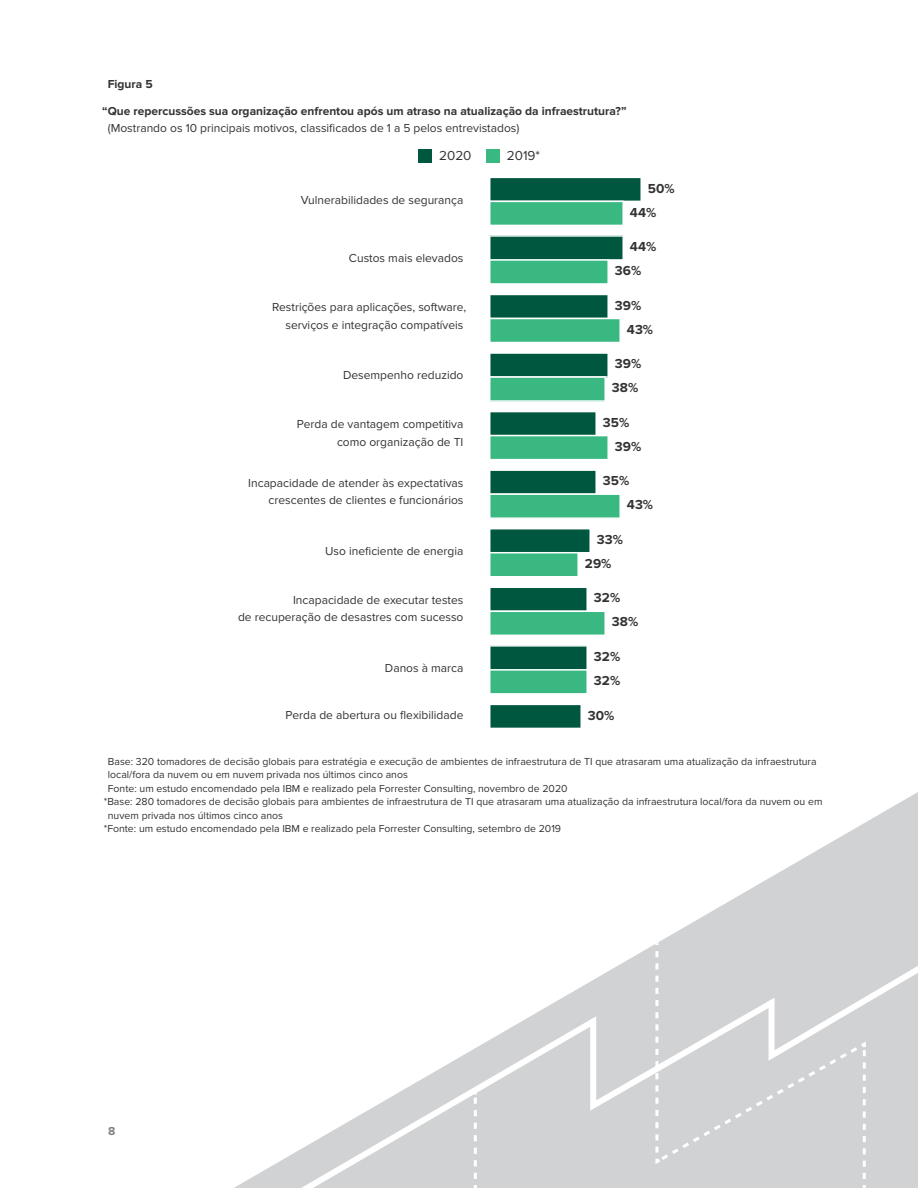
<style>
.page{position:relative;width:918px;height:1188px;background:#fff}
.page>*{position:absolute;margin:0;border:0;box-sizing:border-box;transform-origin:0 0}
.t1{font:700 13.5px/24px "Proxima Nova";color:#333}
.t2{font:13.5px "Proxima Nova";color:#333}
.t3{font:12px/17.2px "Proxima Nova";color:#333;text-align:right}
.t4{font:700 12px/17.2px "Proxima Nova";color:#333}
.t5{font:700 12px "Proxima Nova";color:#808285}
.t6{font:10.5px "Proxima Nova";color:#333}
.s1{font-weight:400}
</style>
<div class="page">
<svg style="left:234px;top:792px;width:684px;height:396px"></svg>
<svg style="left:291px;top:956px;width:627px;height:232px"></svg>
<svg style="left:474px;top:1091px;width:3px;height:88px"></svg>
<div style="left:654px;top:933px;width:213px;height:246px;background:#d1d2d4"></div>
<div style="left:486px;top:149px;width:13px;height:14px;background:#39b881"></div>
<div style="left:418px;top:149px;width:14px;height:14px;background:#005740"></div>
<svg style="left:490px;top:178px;width:151px;height:47px;background:#339270"></svg>
<svg style="left:489px;top:235px;width:134px;height:49px;background:#3b9675"></svg>
<svg style="left:490px;top:295px;width:130px;height:47px;background:#339571"></svg>
<svg style="left:489px;top:353px;width:119px;height:49px;background:#349471"></svg>
<svg style="left:490px;top:412px;width:118px;height:47px;background:#349572"></svg>
<svg style="left:489px;top:470px;width:131px;height:49px;background:#48a180"></svg>
<svg style="left:490px;top:529px;width:100px;height:47px;background:#33916f"></svg>
<svg style="left:490px;top:588px;width:115px;height:47px;background:#3c9a77"></svg>
<svg style="left:489px;top:645px;width:98px;height:49px;background:#329370"></svg>
<svg style="left:490px;top:705px;width:91px;height:23px;background:#085c46"></svg>
<p class="t4" style="left:108px;top:76px;width:47px">Figura 5</p>
<p class="t4" style="left:108px;top:102px;width:520px;text-indent:-5px">“Que repercussões sua organização enfrentou após um atraso na atualização da infraestrutura?” <span class="s1">(Mostrando os 10 principais motivos, classificados de 1 a 5 pelos entrevistados)</span></p>
<p class="t2" style="left:439px;top:148px;width:34px">2020</p>
<p class="t2" style="left:507px;top:148px;width:35px">2019*</p>
<p class="t3" style="left:301px;top:191px;width:164px">Vulnerabilidades de segurança</p>
<p class="t3" style="left:349px;top:250px;width:116px">Custos mais elevados</p>
<p class="t1" style="left:630px;top:176px;width:46px;text-indent:18px">50%<br>44%</p>
<p class="t1" style="left:615px;top:235px;width:43px;text-indent:15px">44%<br>36%</p>
<p class="t3" style="left:272px;top:299px;width:195px">Restrições para aplicações, software, serviços e integração compatíveis</p>
<p class="t1" style="left:627px;top:293px;width:28px;text-indent:-12px">39%<br>43%</p>
<p class="t3" style="left:343px;top:367px;width:122px">Desempenho reduzido</p>
<p class="t1" style="left:612px;top:352px;width:31px">39%<br>38%</p>
<p class="t3" style="left:297px;top:416px;width:168px">Perda de vantagem competitiva como organização de TI</p>
<p class="t1" style="left:615px;top:411px;width:28px;text-indent:-12px">35%<br>39%</p>
<p class="t3" style="left:248px;top:475px;width:217px">Incapacidade de atender às expectativas crescentes de clientes e funcionários</p>
<p class="t1" style="left:627px;top:469px;width:28px;text-indent:-24px">35%<br>43%</p>
<p class="t3" style="left:325px;top:542px;width:140px">Uso ineficiente de energia</p>
<p class="t1" style="left:585px;top:528px;width:40px;text-indent:12px">33%<br>29%</p>
<p class="t3" style="left:238px;top:592px;width:227px">Incapacidade de executar testes<br>de recuperação de desastres com sucesso</p>
<p class="t1" style="left:612px;top:586px;width:28px;text-indent:-18px">32%<br>38%</p>
<p class="t3" style="left:385px;top:660px;width:80px">Danos à marca</p>
<p class="t1" style="left:594px;top:645px;width:28px">32%<br>32%</p>
<p class="t3" style="left:286px;top:706px;width:179px">Perda de abertura ou flexibilidade</p>
<p class="t1" style="left:588px;top:703px;width:28px">30%</p>
<p class="t6" style="left:108px;top:755px;width:710px">Base: 320 tomadores de decisão globais para estratégia e execução de ambientes de infraestrutura de TI que atrasaram uma atualização da infraestrutura</p>
<p class="t6" style="left:108px;top:769px;width:302px">local/fora da nuvem ou em nuvem privada nos últimos cinco anos</p>
<p class="t6" style="left:108px;top:782px;width:461px">Fonte: um estudo encomendado pela IBM e realizado pela Forrester Consulting, novembro de 2020</p>
<p class="t6" style="left:104px;top:796px;width:720px">*Base: 280 tomadores de decisão globais para ambientes de infraestrutura de TI que atrasaram uma atualização da infraestrutura local/fora da nuvem ou em</p>
<p class="t6" style="left:108px;top:809px;width:177px">nuvem privada nos últimos cinco anos</p>
<p class="t6" style="left:104px;top:823px;width:459px">*Fonte: um estudo encomendado pela IBM e realizado pela Forrester Consulting, setembro de 2019</p>
<p class="t5" style="left:108px;top:1125px;width:9px">8</p>
</div>
